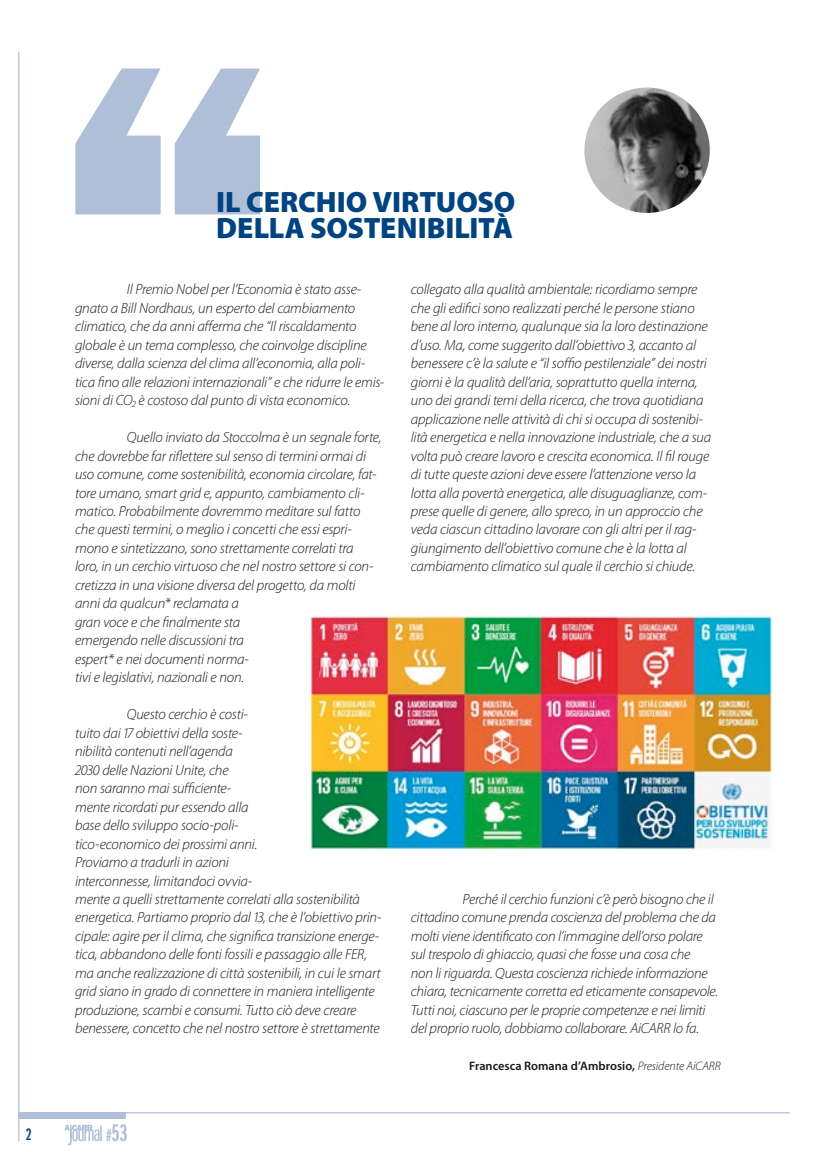
<style>
.page{position:relative;width:815px;height:1152px;background:#fff}
.page>*{position:absolute;margin:0;border:0;box-sizing:border-box;transform-origin:0 0}
.t1{font:492.5px "ITC Franklin Gothic Std Hvy";color:#aebfd7}
.t2{font:900 29.5px/25.9px "Myriad Pro";letter-spacing:-.005em;color:#004381}
.t3{font:24.75px "ITC Franklin Gothic Std Dm X Cp";color:#aebfd7}
.t4{font:17.25px "ITC Franklin Gothic Std Dm X Cp";color:#004381}
.t5{font:italic 300 14.75px/18.5px "Myriad Pro";letter-spacing:-.015em;color:#1a171b}
.t6{font:600 12.38px "Myriad Pro";color:#1a171b}
.s1{font-size:17.5px}
.s2{font-weight:300;font-style:italic}
</style>
<div class="page">
<div style="left:18px;top:1112px;width:108px;height:6px;background:#aebfd7"></div>
<hr style="left:18px;top:52px;width:1px;height:1089px;background:#aebfd7">
<hr style="left:28px;top:1112px;width:762px;height:1px;background:#aebfd7">
<svg style="left:64px;top:1124px;width:38px;height:21px"></svg>
<img style="left:584px;top:87px;width:126px;height:126px">
<img style="left:305px;top:609px;width:469px;height:241px">
<h1 class="t1" style="left:39px;top:-52px;width:258px">“</h1>
<h2 class="t2" style="left:216px;top:188px;width:301px">IL CERCHIO VIRTUOSO<br>DELLA SOSTENIBILITÀ</h2>
<p class="t5" style="left:75px;top:280px;width:311px;text-indent:52px">Il Premio Nobel per l’Economia è stato asse&shy;gnato a Bill Nordhaus, un esperto del cambiamento climatico, che da anni afferma che “Il riscaldamento globale è un tema complesso, che coinvolge discipline diverse, dalla scienza del clima all’economia, alla poli&shy;tica fino alle relazioni internazionali” e che ridurre le emis&shy;sioni di CO<sub>2</sub> è costoso dal punto di vista economico.</p>
<p class="t5" style="left:75px;top:428px;width:308px;text-indent:52px">Quello inviato da Stoccolma è un segnale forte, che dovrebbe far riflettere sul senso di termini ormai di uso comune, come sostenibilità, economia circolare, fat&shy;tore umano, smart grid e, appunto, cambiamento cli&shy;matico. Probabilmente dovremmo meditare sul fatto che questi termini, o meglio i concetti che essi espri&shy;mono e sintetizzano, sono strettamente correlati tra<br>loro, in un cerchio virtuoso che nel nostro settore si con&shy;cretizza in una visione diversa del progetto, da molti anni da qualcun* reclamata a<br>gran voce e che finalmente sta<br>emergendo nelle discussioni tra<br>espert* e nei documenti norma-<br>tivi e legislativi, nazionali e non.</p>
<p class="t5" style="left:75px;top:705px;width:308px;text-indent:52px">Questo cerchio è costi-<br>tuito dai 17 obiettivi della soste-<br>nibilità contenuti nell’agenda<br>2030 delle Nazioni Unite, che<br>non saranno mai sufficiente-<br>mente ricordati pur essendo alla<br>base dello sviluppo socio-poli-<br>tico-economico dei prossimi anni.<br>Proviamo a tradurli in azioni<br>interconnesse, limitandoci ovvia-<br>mente a quelli strettamente correlati alla sostenibilità energetica. Partiamo proprio dal 13, che è l’obiettivo prin&shy;cipale: agire per il clima, che significa transizione energe&shy;tica, abbandono delle fonti fossili e passaggio alle FER, ma anche realizzazione di città sostenibili, in cui le smart grid siano in grado di connettere in maniera intelligente produzione, scambi e consumi. Tutto ciò deve creare benessere, concetto che nel nostro settore è strettamente</p>
<p class="t4" style="left:26px;top:1125px;width:7px">2</p>
<h3 class="t3" style="left:106px;top:1119px;width:23px"><span class="s1">#</span>53</h3>
<p class="t5" style="left:411px;top:280px;width:302px">collegato alla qualità ambientale: ricordiamo sempre che gli edifici sono realizzati perché le persone stiano bene al loro interno, qualunque sia la loro destinazione d’uso. Ma, come suggerito dall’obiettivo 3, accanto al benessere c’è la salute e “il soffio pestilenziale” dei nostri giorni è la qualità dell’aria, soprattutto quella interna, uno dei grandi temi della ricerca, che trova quotidiana applicazione nelle attività di chi si occupa di sostenibi&shy;lità energetica e nella innovazione industriale, che a sua volta può creare lavoro e crescita economica. Il fil rouge di tutte queste azioni deve essere l’attenzione verso la lotta alla povertà energetica, alle disuguaglianze, com&shy;prese quelle di genere, allo spreco, in un approccio che veda ciascun cittadino lavorare con gli altri per il rag&shy;giungimento dell’obiettivo comune che è la lotta al cambiamento climatico sul quale il cerchio si chiude.</p>
<p class="t5" style="left:411px;top:889px;width:309px;text-indent:52px">Perché il cerchio funzioni c’è però bisogno che il cittadino comune prenda coscienza del problema che da molti viene identificato con l’immagine dell’orso polare sul trespolo di ghiaccio, quasi che fosse una cosa che<br>non li riguarda. Questa coscienza richiede informazione chiara, tecnicamente corretta ed eticamente consapevole.<br>Tutti noi, ciascuno per le proprie competenze e nei limiti del proprio ruolo, dobbiamo collaborare. AiCARR lo fa.</p>
<p class="t6" style="left:469px;top:1059px;width:253px">Francesca Romana d’Ambrosio, <span class="s2">Presidente AiCARR</span></p>
</div>
